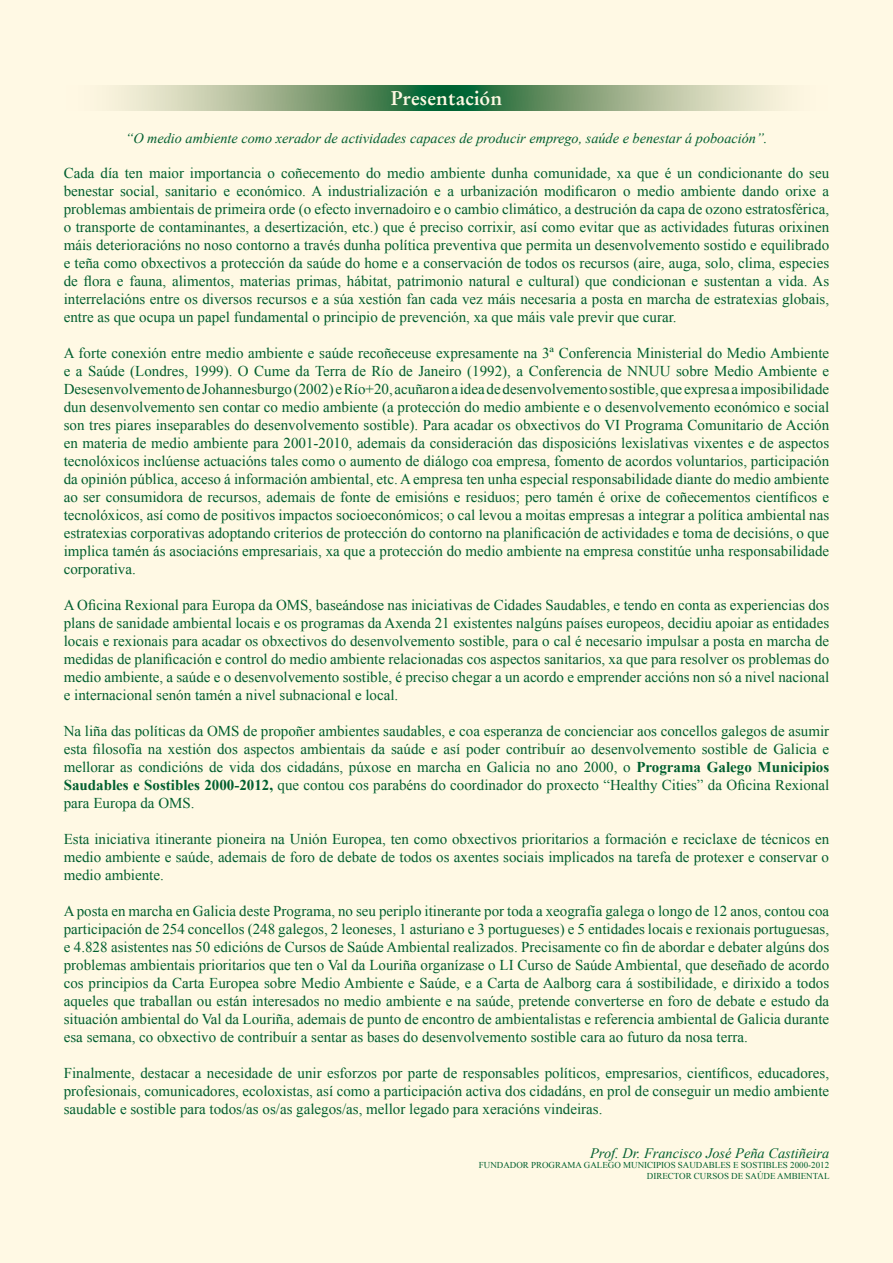
<style>
.page{position:relative;width:893px;height:1263px;background:#fff9e4}
.page>*{position:absolute;margin:0;border:0;box-sizing:border-box;transform-origin:0 0}
.t1{font:700 19.5px "Stempel Garamond";color:#fff9e4}
.t2{font:15px/18px "Times New Roman";color:#005f2f;text-align:justify}
.t3{font:italic 14.4px "Times New Roman";color:#005f2f}
.t4{font:italic 14.25px "Times New Roman";color:#005f2f}
.t5{font:9px/10.8px "Times New Roman";color:#005f2f;text-align:right}
.s1{font-weight:700}
</style>
<div class="page">
<svg style="left:115px;top:85px;width:664px;height:26px;background:#8caa85"></svg>
<h1 class="t1" style="left:391px;top:87px;width:113px">Presentación</h1>
<p class="t4" style="left:125px;top:129px;width:644px">“O medio ambiente como xerador de actividades capaces de producir emprego, saúde e benestar á poboación”.</p>
<p class="t2" style="left:64px;top:164px;width:767px">Cada día ten maior importancia o coñecemento do medio ambiente dunha comunidade, xa que é un condicionante do seu benestar social, sanitario e económico. A industrialización e a urbanización modificaron o medio ambiente dando orixe a problemas ambientais de primeira orde (o efecto invernadoiro e o cambio climático, a destrución da capa de ozono estratosférica, o transporte de contaminantes, a desertización, etc.) que é preciso corrixir, así como evitar que as actividades futuras orixinen máis deterioracións no noso contorno a través dunha política preventiva que permita un desenvolvemento sostido e equilibrado e teña como obxectivos a protección da saúde do home e a conservación de todos os recursos (aire, auga, solo, clima, especies de flora e fauna, alimentos, materias primas, hábitat, patrimonio natural e cultural) que condicionan e sustentan a vida. As interrelacións entre os diversos recursos e a súa xestión fan cada vez máis necesaria a posta en marcha de estratexias globais, entre as que ocupa un papel fundamental o principio de prevención, xa que máis vale previr que curar.</p>
<p class="t2" style="left:64px;top:344px;width:767px">A forte conexión entre medio ambiente e saúde recoñeceuse expresamente na 3ª Conferencia Ministerial do Medio Ambiente e a Saúde (Londres, 1999). O Cume da Terra de Río de Janeiro (1992), a Conferencia de NNUU sobre Medio Ambiente e Desesenvolvemento de Johannesburgo (2002) e Río+20, acuñaron a idea de desenvolvemento sostible, que expresa a imposibilidade dun desenvolvemento sen contar co medio ambiente (a protección do medio ambiente e o desenvolvemento económico e social son tres piares inseparables do desenvolvemento sostible). Para acadar os obxectivos do VI Programa Comunitario de Acción en materia de medio ambiente para 2001-2010, ademais da consideración das disposicións lexislativas vixentes e de aspectos tecnolóxicos inclúense actuacións tales como o aumento de diálogo coa empresa, fomento de acordos voluntarios, participación da opinión pública, acceso á información ambiental, etc. A empresa ten unha especial responsabilidade diante do medio ambiente ao ser consumidora de recursos, ademais de fonte de emisións e residuos; pero tamén é orixe de coñecementos científicos e tecnolóxicos, así como de positivos impactos socioeconómicos; o cal levou a moitas empresas a integrar a política ambiental nas estratexias corporativas adoptando criterios de protección do contorno na planificación de actividades e toma de decisións, o que implica tamén ás asociacións empresariais, xa que a protección do medio ambiente na empresa constitúe unha responsabilidade corporativa.</p>
<p class="t2" style="left:64px;top:596px;width:767px">A Oficina Rexional para Europa da OMS, baseándose nas iniciativas de Cidades Saudables, e tendo en conta as experiencias dos plans de sanidade ambiental locais e os programas da Axenda 21 existentes nalgúns países europeos, decidiu apoiar as entidades locais e rexionais para acadar os obxectivos do desenvolvemento sostible, para o cal é necesario impulsar a posta en marcha de medidas de planificación e control do medio ambiente relacionadas cos aspectos sanitarios, xa que para resolver os problemas do medio ambiente, a saúde e o desenvolvemento sostible, é preciso chegar a un acordo e emprender accións non só a nivel nacional e internacional senón tamén a nivel subnacional e local.</p>
<p class="t2" style="left:64px;top:722px;width:767px">Na liña das políticas da OMS de propoñer ambientes saudables, e coa esperanza de concienciar aos concellos galegos de asumir esta filosofía na xestión dos aspectos ambientais da saúde e así poder contribuír ao desenvolvemento sostible de Galicia e mellorar as condicións de vida dos cidadáns, púxose en marcha en Galicia no ano 2000, o <span class="s1">Programa Galego Municipios Saudables e Sostibles 2000-2012,</span> que contou cos parabéns do coordinador do proxecto “Healthy Cities” da Oficina Rexional para Europa da OMS.</p>
<p class="t2" style="left:64px;top:830px;width:767px">Esta iniciativa itinerante pioneira na Unión Europea, ten como obxectivos prioritarios a formación e reciclaxe de técnicos en medio ambiente e saúde, ademais de foro de debate de todos os axentes sociais implicados na tarefa de protexer e conservar o medio ambiente.</p>
<p class="t2" style="left:64px;top:902px;width:767px">A posta en marcha en Galicia deste Programa, no seu periplo itinerante por toda a xeografía galega o longo de 12 anos, contou coa participación de 254 concellos (248 galegos, 2 leoneses, 1 asturiano e 3 portugueses) e 5 entidades locais e rexionais portuguesas, e 4.828 asistentes nas 50 edicións de Cursos de Saúde Ambiental realizados. Precisamente co fin de abordar e debater algúns dos problemas ambientais prioritarios que ten o Val da Louriña organízase o LI Curso de Saúde Ambiental, que deseñado de acordo cos principios da Carta Europea sobre Medio Ambiente e Saúde, e a Carta de Aalborg cara á sostibilidade, e dirixido a todos aqueles que traballan ou están interesados no medio ambiente e na saúde, pretende converterse en foro de debate e estudo da situación ambiental do Val da Louriña, ademais de punto de encontro de ambientalistas e referencia ambiental de Galicia durante esa semana, co obxectivo de contribuír a sentar as bases do desenvolvemento sostible cara ao futuro da nosa terra.</p>
<p class="t2" style="left:64px;top:1064px;width:767px">Finalmente, destacar a necesidade de unir esforzos por parte de responsables políticos, empresarios, científicos, educadores, profesionais, comunicadores, ecoloxistas, así como a participación activa dos cidadáns, en prol de conseguir un medio ambiente saudable e sostible para todos/as os/as galegos/as, mellor legado para xeracións vindeiras.</p>
<p class="t3" style="left:590px;top:1143px;width:241px">Prof. Dr. Francisco José Peña Castiñeira</p>
<p class="t5" style="left:479px;top:1160px;width:352px">FUNDADOR PROGRAMA GALEGO MUNICIPIOS SAUDABLES E SOSTIBLES 2000-2012<br>DIRECTOR CURSOS DE SAÚDE AMBIENTAL</p>
</div>
